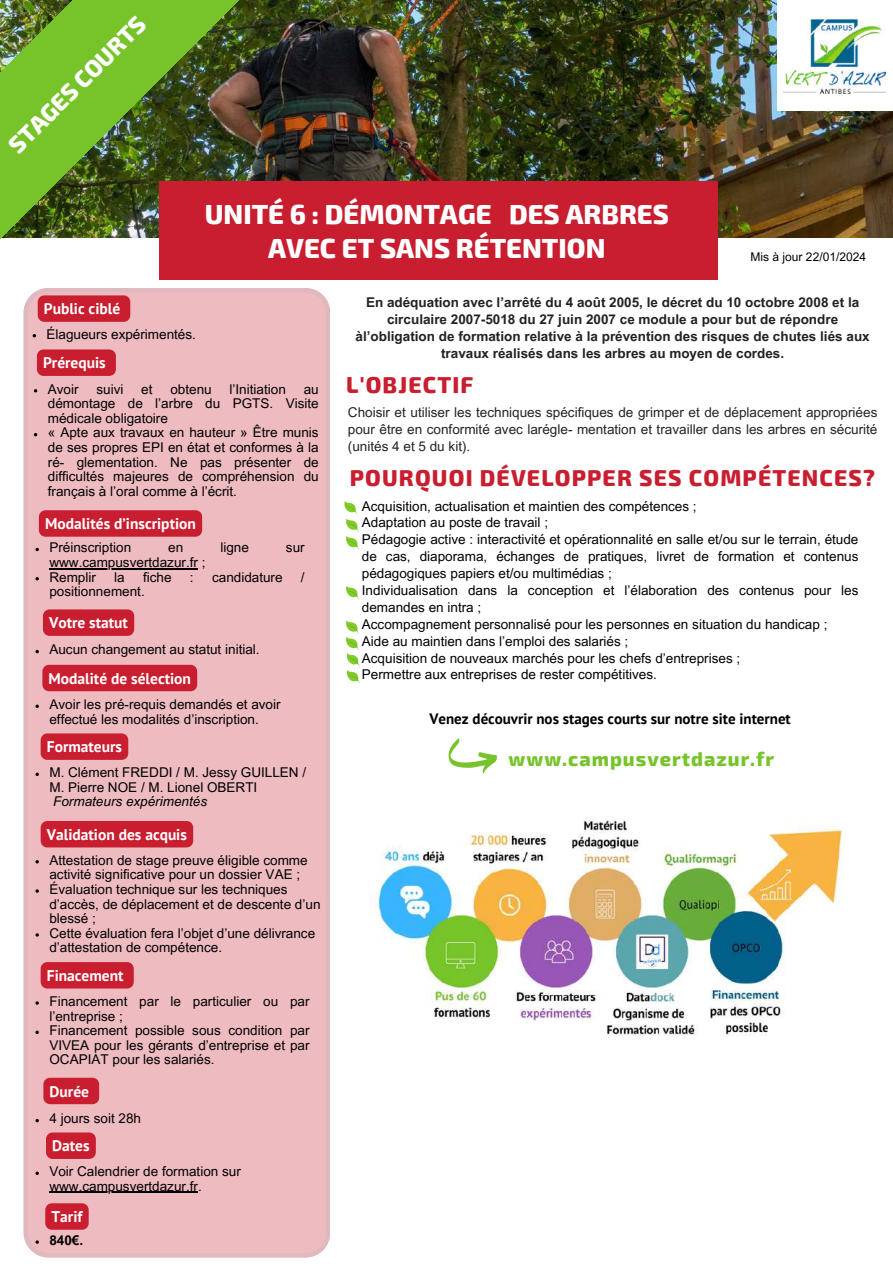
<style>
.page{position:relative;width:893px;height:1264px;background:#fff}
.page>*{position:absolute;margin:0;border:0;box-sizing:border-box;transform-origin:0 0}
.t1{font:800 27px/33.8px "Exo 2";color:#fff;text-align:center}
.t2{font:800 23.4px "Exo 2";color:#fff}
.t3{font:800 22.5px "Exo 2";letter-spacing:.05em;color:#c91e30}
.t4{font:800 19.5px "Exo 2";letter-spacing:.05em;color:#77c42a}
.t5{font:700 15.45px "PT Sans";color:#fff}
.t6{font:700 15px "PT Sans";color:#000}
.t7{font:13.5px/14.7px "Arial MT Pro";color:#000}
.t8{font:700 13.5px/16.8px "Arial MT Pro";color:#222;text-align:center}
.t9{font:13.5px/16.8px "Arial MT Pro";color:#222;text-align:justify}
.t10{font:italic 13.5px "Arial MT Pro";color:#000}
.t11{font:700 13.5px "Arial MT Pro";color:#000}
.t12{font:12px "Arial MT Pro";color:#000}
</style>
<div class="page">
<div style="left:24px;top:288px;width:306px;height:968px;background:#eebbc1"></div>
<img style="left:270px;top:0;width:622px;height:238px">
<div style="left:777px;top:0;width:115px;height:111px;background:#fff"></div>
<img style="left:783px;top:19px;width:102px;height:74px">
<div style="left:159px;top:181px;width:558px;height:99px;background:#c91e30"></div>
<img style="left:0;top:0;width:270px;height:239px">
<svg style="left:346px;top:586px;width:13px;height:14px"></svg>
<svg style="left:448px;top:738px;width:48px;height:35px"></svg>
<svg style="left:344px;top:501px;width:15px;height:49px"></svg>
<svg style="left:346px;top:620px;width:14px;height:64px"></svg>
<img style="left:372px;top:818px;width:471px;height:218px">
<svg style="left:43px;top:609px;width:91px;height:27px;background:#ca2334"></svg>
<svg style="left:38px;top:295px;width:92px;height:27px;background:#ca2334"></svg>
<div style="left:37px;top:349px;width:79px;height:27px;background:#c91e30;border-radius:7px"></div>
<div style="left:39px;top:510px;width:163px;height:26px;background:#c91e30"></div>
<svg style="left:35px;top:548px;width:4px;height:3px"></svg>
<hr style="left:49px;top:568px;width:149px;height:1px;background:#000">
<svg style="left:35px;top:577px;width:4px;height:3px"></svg>
<svg style="left:35px;top:650px;width:4px;height:3px"></svg>
<svg style="left:35px;top:860px;width:4px;height:3px"></svg>
<svg style="left:35px;top:889px;width:4px;height:3px"></svg>
<svg style="left:35px;top:933px;width:4px;height:3px"></svg>
<div style="left:41px;top:962px;width:93px;height:26px;background:#c91e30"></div>
<svg style="left:35px;top:1001px;width:4px;height:3px"></svg>
<svg style="left:35px;top:1030px;width:4px;height:4px"></svg>
<div style="left:43px;top:1077px;width:56px;height:27px;background:#c91e30;border-radius:7px"></div>
<svg style="left:45px;top:1203px;width:44px;height:26px"></svg>
<svg style="left:35px;top:1118px;width:4px;height:4px"></svg>
<div style="left:42px;top:664px;width:155px;height:27px;background:#c91e30"></div>
<svg style="left:35px;top:704px;width:4px;height:4px"></svg>
<svg style="left:41px;top:733px;width:87px;height:27px;background:#ca2334"></svg>
<svg style="left:35px;top:772px;width:4px;height:4px"></svg>
<div style="left:41px;top:821px;width:152px;height:26px;background:#c91e30"></div>
<svg style="left:46px;top:1132px;width:50px;height:26px"></svg>
<svg style="left:35px;top:1171px;width:4px;height:3px"></svg>
<hr style="left:49px;top:1191px;width:149px;height:1px;background:#000">
<svg style="left:35px;top:1240px;width:4px;height:3px"></svg>
<h2 class="t2" style="left:2px;top:138px;width:184px;rotate:-45deg">STAGES COURTS</h2>
<h1 class="t1" style="left:205px;top:196px;width:465px">UNITÉ 6 : DÉMONTAGE DES ARBRES<br>AVEC ET SANS RÉTENTION</h1>
<p class="t12" style="left:750px;top:252px;width:117px">Mis à jour 22/01/2024</p>
<p class="t5" style="left:44px;top:298px;width:78px">Public ciblé</p>
<p class="t7" style="left:47px;top:328px;width:151px">Élagueurs expérimentés.</p>
<p class="t5" style="left:43px;top:352px;width:64px">Prérequis</p>
<p class="t7" style="left:48px;top:383px;width:32px">Avoir</p>
<p class="t7" style="left:96px;top:383px;width:29px">suivi</p>
<p class="t7" style="left:141px;top:383px;width:13px">et</p>
<p class="t7" style="left:170px;top:383px;width:43px">obtenu</p>
<p class="t7" style="left:229px;top:383px;width:58px">l’Initiation</p>
<p class="t7" style="left:48px;top:383px;width:272px;text-indent:256px">au démontage de l’arbre du PGTS. Visite médicale obligatoire<br>« Apte aux travaux en hauteur » Être munis de ses propres EPI en état et conformes à la ré- glementation. Ne pas présenter de difficultés majeures de compréhension du français à l’oral comme à l’écrit.</p>
<p class="t5" style="left:45px;top:513px;width:152px">Modalités d’inscription</p>
<p class="t7" style="left:49px;top:542px;width:83px">Préinscription</p>
<p class="t7" style="left:168px;top:542px;width:17px">en</p>
<p class="t7" style="left:220px;top:542px;width:30px">ligne</p>
<p class="t7" style="left:286px;top:542px;width:20px">sur</p>
<p class="t7" style="left:49px;top:556px;width:158px">www.campusvertdazur.fr ;<br>Remplir</p>
<p class="t7" style="left:114px;top:571px;width:12px">la</p>
<p class="t7" style="left:143px;top:571px;width:30px">fiche</p>
<p class="t7" style="left:190px;top:571px;width:5px">:</p>
<p class="t7" style="left:212px;top:571px;width:72px">candidature</p>
<p class="t7" style="left:301px;top:571px;width:5px">/</p>
<p class="t7" style="left:49px;top:586px;width:97px">positionnement.</p>
<p class="t5" style="left:49px;top:612px;width:80px">Votre statut</p>
<p class="t7" style="left:49px;top:644px;width:212px">Aucun changement au statut initial.</p>
<p class="t5" style="left:49px;top:668px;width:144px">Modalité de sélection</p>
<p class="t7" style="left:49px;top:698px;width:233px">Avoir les pré-requis demandés et avoir effectué les modalités d’inscription.</p>
<p class="t5" style="left:47px;top:736px;width:77px">Formateurs</p>
<p class="t7" style="left:49px;top:766px;width:258px">M. Clément FREDDI / M. Jessy GUILLEN /<br>M. Pierre NOE / M. Lionel OBERTI</p>
<p class="t10" style="left:53px;top:796px;width:155px">Formateurs expérimentés</p>
<p class="t5" style="left:47px;top:824px;width:142px">Validation des acquis</p>
<p class="t7" style="left:49px;top:854px;width:272px">Attestation de stage preuve éligible comme activité significative pour un dossier VAE ; Évaluation technique sur les techniques d’accès, de déplacement et de descente d’un blessé ;<br>Cette évaluation fera l’objet d’une délivrance d’attestation de compétence.</p>
<p class="t5" style="left:47px;top:965px;width:78px">Finacement</p>
<p class="t7" style="left:49px;top:995px;width:262px">Financement par le particulier ou par l’entreprise ;<br>Financement possible sous condition par<br>VIVEA pour les gérants d’entreprise et par<br>OCAPIAT pour les salariés.</p>
<p class="t5" style="left:50px;top:1080px;width:41px">Durée</p>
<p class="t7" style="left:49px;top:1112px;width:93px">4 jours soit 28h</p>
<p class="t5" style="left:52px;top:1135px;width:39px">Dates</p>
<p class="t7" style="left:49px;top:1165px;width:193px">Voir Calendrier de formation sur www.campusvertdazur.fr.</p>
<p class="t5" style="left:51px;top:1206px;width:32px">Tarif</p>
<p class="t11" style="left:49px;top:1235px;width:35px">840€.</p>
<p class="t8" style="left:355px;top:296px;width:515px">En adéquation avec l’arrêté du 4 août 2005, le décret du 10 octobre 2008 et la circulaire 2007-5018 du 27 juin 2007 ce module a pour but de répondre àl’obligation de formation relative à la prévention des risques de chutes liés aux travaux réalisés dans les arbres au moyen de cordes.</p>
<h3 class="t3" style="left:346px;top:370px;width:129px">L'OBJECTIF</h3>
<p class="t9" style="left:348px;top:405px;width:531px">Choisir et utiliser les techniques spécifiques de grimper et de déplacement appropriées pour être en conformité avec larégle- mentation et travailler dans les arbres en sécurité (unités 4 et 5 du kit).</p>
<h3 class="t3" style="left:350px;top:463px;width:526px">POURQUOI DÉVELOPPER SES COMPÉTENCES?</h3>
<p class="t7" style="left:362px;top:499px;width:498px;line-height:16.8px">Acquisition, actualisation et maintien des compétences ;<br>Adaptation au poste de travail ;<br>Pédagogie active : interactivité et opérationnalité en salle et/ou sur le terrain, étude de cas, diaporama, échanges de pratiques, livret de formation et contenus pédagogiques papiers et/ou multimédias ;<br>Individualisation dans la conception et l’élaboration des contenus pour les demandes en intra ;<br>Accompagnement personnalisé pour les personnes en situation du handicap ;<br>Aide au maintien dans l’emploi des salariés ;<br>Acquisition de nouveaux marchés pour les chefs d’entreprises ;<br>Permettre aux entreprises de rester compétitives.</p>
<p class="t6" style="left:429px;top:709px;width:363px">Venez découvrir nos stages courts sur notre site internet</p>
<h3 class="t4" style="left:508px;top:745px;width:267px">www.campusvertdazur.fr</h3>
</div>
